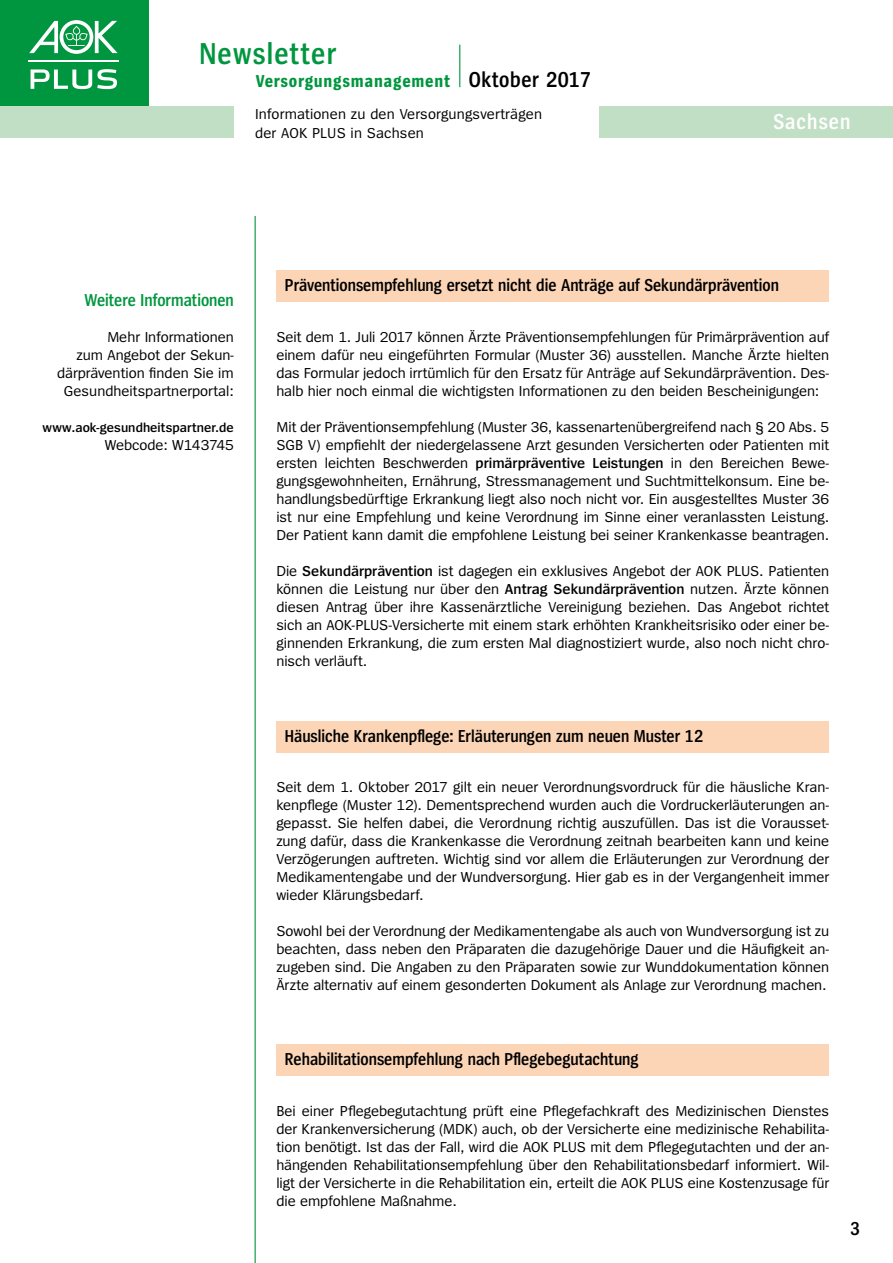
<style>
.page{position:relative;width:893px;height:1263px;background:#fff}
.page>*{position:absolute;margin:0;border:0;box-sizing:border-box;transform-origin:0 0}
.t1{font:600 31.5px "Spiegel Cd";letter-spacing:.04em;color:#00963f}
.t2{font:600 22.5px "Spiegel Cd";letter-spacing:.05em;color:#fff}
.t3{font:600 19.5px "Spiegel Cd";color:#000}
.t4{font:600 18px "Spiegel Cd";color:#000}
.t5{font:700 18px "Spiegel Cd";letter-spacing:.04em;color:#00963f}
.t6{font:600 18px "Spiegel Cd";letter-spacing:-.005em;color:#00963f}
.t7{font:15px/18px "Spiegel";color:#000;text-align:justify}
.t8{font:600 13.5px "Spiegel";color:#000}
.s1{font-weight:600;font-size:22.5px;color:#000}
.s2{font-weight:600}
</style>
<div class="page">
<div style="left:0;top:0;width:149px;height:106px;background:#00963f"></div>
<svg style="left:31px;top:69px;width:86px;height:20px"></svg>
<svg style="left:29px;top:20px;width:89px;height:34px"></svg>
<hr style="left:28px;top:60px;width:91px;height:2px;background:#fff">
<hr style="left:459px;top:45px;width:1px;height:42px;background:#00963f">
<div style="left:0;top:106px;width:234px;height:32px;background:#c0dfc4"></div>
<div style="left:600px;top:106px;width:293px;height:32px;background:#c0dfc4"></div>
<hr style="left:255px;top:216px;width:1px;height:1047px;background:#00963f">
<div style="left:276px;top:720px;width:553px;height:32px;background:#fcd5b7"></div>
<div style="left:276px;top:1044px;width:553px;height:32px;background:#fcd5b7"></div>
<div style="left:276px;top:270px;width:553px;height:32px;background:#fcd5b7"></div>
<h1 class="t1" style="left:200px;top:38px;width:139px">Newsletter</h1>
<p class="t5" style="left:256px;top:72px;width:335px">Versorgungsmanagement <span class="s1">Oktober 2017</span></p>
<p class="t7" style="left:255px;top:104px;width:289px;line-height:19.5px">Informationen zu den Versorgungsverträgen der AOK PLUS in Sachsen</p>
<h2 class="t2" style="left:773px;top:110px;width:79px">Sachsen</h2>
<p class="t6" style="left:85px;top:291px;width:151px">Weitere Informationen</p>
<p class="t7" style="left:57px;top:328px;width:178px;text-align:right">Mehr Informationen<br>zum Angebot der Sekun&shy;därprävention finden Sie im<br>Gesundheitspartnerportal:</p>
<p class="t8" style="left:43px;top:421px;width:193px">www.aok-gesundheitspartner.de</p>
<p class="t7" style="left:105px;top:436px;width:131px">Webcode: W143745</p>
<p class="t4" style="left:285px;top:276px;width:496px">Präventionsempfehlung ersetzt nicht die Anträge auf Sekundärprävention</p>
<p class="t7" style="left:276px;top:328px;width:554px">Seit dem 1. Juli 2017 können Ärzte Präventionsempfehlungen für Primärprävention auf einem dafür neu eingeführten Formular (Muster 36) ausstellen. Manche Ärzte hielten das Formular jedoch irrtümlich für den Ersatz für Anträge auf Sekundärprävention. Des&shy;halb hier noch einmal die wichtigsten Informationen zu den beiden Bescheinigungen:</p>
<p class="t7" style="left:276px;top:418px;width:554px">Mit der Präventionsempfehlung (Muster 36, kassenartenübergreifend nach § 20 Abs. 5<br>SGB V) empfiehlt der niedergelassene Arzt gesunden Versicherten oder Patienten mit ersten leichten Beschwerden <span class="s2">primärpräventive Leistungen</span> in den Bereichen Bewe&shy;gungsgewohnheiten, Ernährung, Stressmanagement und Suchtmittelkonsum. Eine be&shy;handlungsbedürftige Erkrankung liegt also noch nicht vor. Ein ausgestelltes Muster 36 ist nur eine Empfehlung und keine Verordnung im Sinne einer veranlassten Leistung.<br>Der Patient kann damit die empfohlene Leistung bei seiner Krankenkasse beantragen.</p>
<p class="t7" style="left:276px;top:562px;width:554px">Die <span class="s2">Sekundärprävention</span> ist dagegen ein exklusives Angebot der AOK PLUS. Patienten können die Leistung nur über den <span class="s2">Antrag Sekundärprävention</span> nutzen. Ärzte können diesen Antrag über ihre Kassenärztliche Vereinigung beziehen. Das Angebot richtet sich an AOK-PLUS-Versicherte mit einem stark erhöhten Krankheitsrisiko oder einer be&shy;ginnenden Erkrankung, die zum ersten Mal diagnostiziert wurde, also noch nicht chro&shy;nisch verläuft.</p>
<p class="t4" style="left:285px;top:727px;width:420px">Häusliche Krankenpflege: Erläuterungen zum neuen Muster 12</p>
<p class="t7" style="left:276px;top:778px;width:554px">Seit dem 1. Oktober 2017 gilt ein neuer Verordnungsvordruck für die häusliche Kran&shy;kenpflege (Muster 12). Dementsprechend wurden auch die Vordruckerläuterungen an&shy;gepasst. Sie helfen dabei, die Verordnung richtig auszufüllen. Das ist die Vorausset&shy;zung dafür, dass die Krankenkasse die Verordnung zeitnah bearbeiten kann und keine Verzögerungen auftreten. Wichtig sind vor allem die Erläuterungen zur Verordnung der Medikamentengabe und der Wundversorgung. Hier gab es in der Vergangenheit immer wieder Klärungsbedarf.</p>
<p class="t7" style="left:276px;top:922px;width:554px">Sowohl bei der Verordnung der Medikamentengabe als auch von Wundversorgung ist zu beachten, dass neben den Präparaten die dazugehörige Dauer und die Häufigkeit an&shy;zugeben sind. Die Angaben zu den Präparaten sowie zur Wunddokumentation können Ärzte alternativ auf einem gesonderten Dokument als Anlage zur Verordnung machen.</p>
<p class="t4" style="left:285px;top:1050px;width:355px">Rehabilitationsempfehlung nach Pflegebegutachtung</p>
<p class="t7" style="left:276px;top:1102px;width:554px">Bei einer Pflegebegutachtung prüft eine Pflegefachkraft des Medizinischen Dienstes der Krankenversicherung (MDK) auch, ob der Versicherte eine medizinische Rehabilita&shy;tion benötigt. Ist das der Fall, wird die AOK PLUS mit dem Pflegegutachten und der an&shy;hängenden Rehabilitationsempfehlung über den Rehabilitationsbedarf informiert. Wil&shy;ligt der Versicherte in die Rehabilitation ein, erteilt die AOK PLUS eine Kostenzusage für die empfohlene Maßnahme.</p>
<h3 class="t3" style="left:850px;top:1219px;width:11px">3</h3>
</div>
